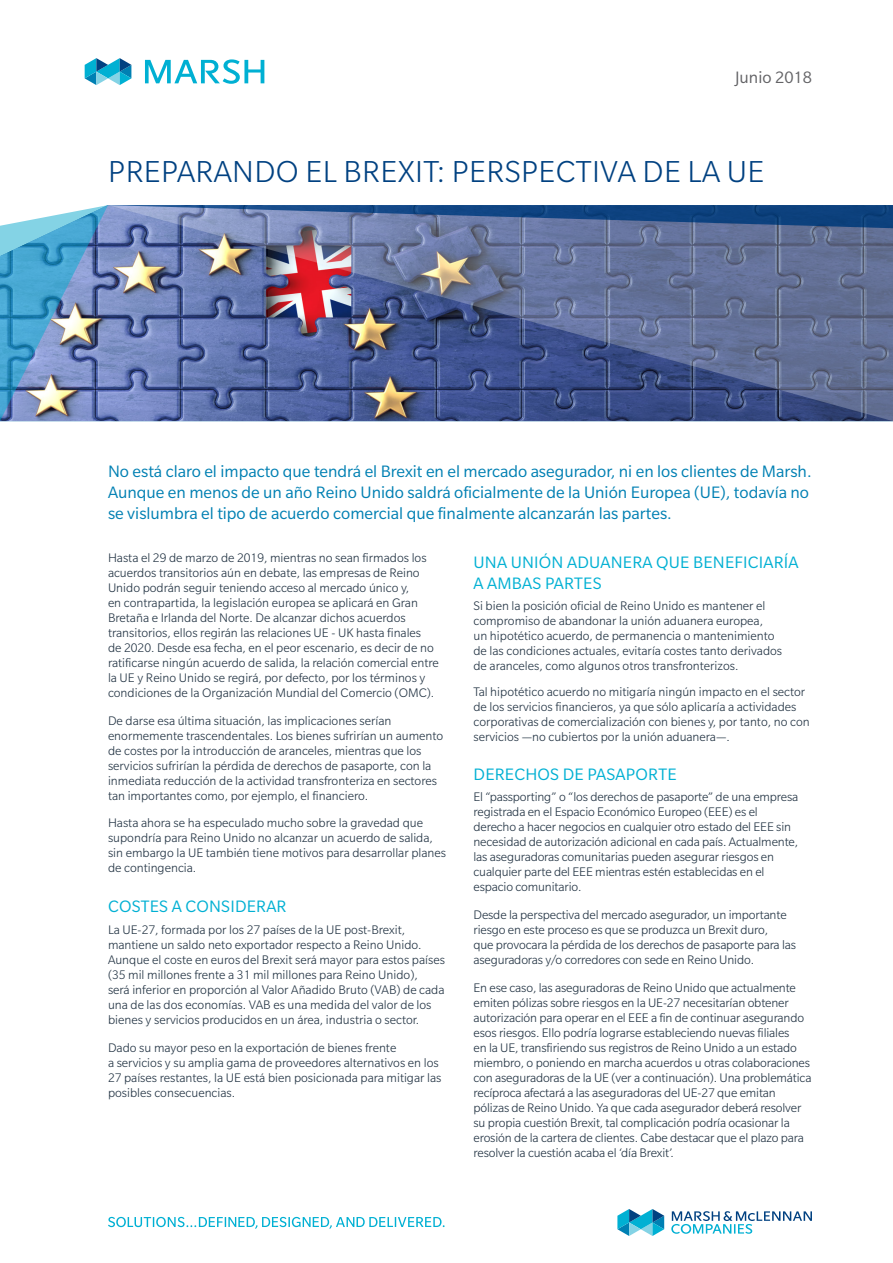
<style>
.page{position:relative;width:893px;height:1263px;background:#fff}
.page>*{position:absolute;margin:0;border:0;box-sizing:border-box;transform-origin:0 0}
.Page_Headline_22_20{font:300 33px "Slate Pro";letter-spacing:.01em;color:#014181}
.Body_Intro_Text_14_1{font:18px/21px "Slate Pro";color:#0080b3}
.Body_Subhead_12_14{font:18px/21px "Slate Pro";letter-spacing:.01em;color:#00b0d3}
.Cover_Sub-nomenclatu{font:18px "Slate Pro";color:#636366}
.Body_Text_9_12{font:300 13.5px/15px "Slate Pro";color:#213242}
</style>
<div class="page">
<img style="left:0;top:205px;width:108px;height:216px">
<svg style="left:108px;top:205px;width:785px;height:216px"></svg>
<svg style="left:85px;top:58px;width:46px;height:27px"></svg>
<svg style="left:145px;top:59px;width:119px;height:25px"></svg>
<svg style="left:671px;top:1211px;width:141px;height:23px"></svg>
<svg style="left:617px;top:1209px;width:47px;height:27px"></svg>
<svg style="left:108px;top:1217px;width:337px;height:12px"></svg>
<p class="Cover_Sub-nomenclatu" style="left:735px;top:68px;width:78px">Junio 2018</p>
<p class="Page_Headline_22_20" style="left:108px;top:154px;width:658px">PREPARANDO EL BREXIT: PERSPECTIVA DE LA UE</p>
<p class="Body_Intro_Text_14_1" style="left:108px;top:461px;width:705px">No está claro el impacto que tendrá el Brexit en el mercado asegurador, ni en los clientes de Marsh.<br>Aunque en menos de un año Reino Unido saldrá oficialmente de la Unión Europea (UE), todavía no se vislumbra el tipo de acuerdo comercial que finalmente alcanzarán las partes.</p>
<p class="Body_Text_9_12" style="left:108px;top:550px;width:332px">Hasta el 29 de marzo de 2019, mientras no sean firmados los acuerdos transitorios aún en debate, las empresas de Reino Unido podrán seguir teniendo acceso al mercado único y,<br>en contrapartida, la legislación europea se aplicará en Gran Bretaña e Irlanda del Norte. De alcanzar dichos acuerdos transitorios, ellos regirán las relaciones UE - UK hasta finales<br>de 2020. Desde esa fecha, en el peor escenario, es decir de no ratificarse ningún acuerdo de salida, la relación comercial entre la UE y Reino Unido se regirá, por defecto, por los términos y condiciones de la Organización Mundial del Comercio (OMC).</p>
<p class="Body_Text_9_12" style="left:108px;top:713px;width:337px">De darse esa última situación, las implicaciones serían enormemente trascendentales. Los bienes sufrirían un aumento de costes por la introducción de aranceles, mientras que los servicios sufrirían la pérdida de derechos de pasaporte, con la inmediata reducción de la actividad transfronteriza en sectores tan importantes como, por ejemplo, el financiero.</p>
<p class="Body_Text_9_12" style="left:108px;top:815px;width:340px">Hasta ahora se ha especulado mucho sobre la gravedad que supondría para Reino Unido no alcanzar un acuerdo de salida, sin embargo la UE también tiene motivos para desarrollar planes de contingencia.</p>
<p class="Body_Subhead_12_14" style="left:108px;top:896px;width:180px">COSTES A CONSIDERAR</p>
<p class="Body_Text_9_12" style="left:108px;top:922px;width:338px">La UE-27, formada por los 27 países de la UE post-Brexit, mantiene un saldo neto exportador respecto a Reino Unido.<br>Aunque el coste en euros del Brexit será mayor para estos países (35 mil millones frente a 31 mil millones para Reino Unido),<br>será inferior en proporción al Valor Añadido Bruto (VAB) de cada una de las dos economías. VAB es una medida del valor de los bienes y servicios producidos en un área, industria o sector.</p>
<p class="Body_Text_9_12" style="left:108px;top:1040px;width:335px">Dado su mayor peso en la exportación de bienes frente<br>a servicios y su amplia gama de proveedores alternativos en los 27 países restantes, la UE está bien posicionada para mitigar las posibles consecuencias.</p>
<p class="Body_Subhead_12_14" style="left:474px;top:551px;width:326px">UNA UNIÓN ADUANERA QUE BENEFICIARÍA<br>A AMBAS PARTES</p>
<p class="Body_Text_9_12" style="left:473px;top:598px;width:310px">Si bien la posición oficial de Reino Unido es mantener el compromiso de abandonar la unión aduanera europea,<br>un hipotético acuerdo, de permanencia o mantenimiento de las condiciones actuales, evitaría costes tanto derivados de aranceles, como algunos otros transfronterizos.</p>
<p class="Body_Text_9_12" style="left:473px;top:684px;width:338px">Tal hipotético acuerdo no mitigaría ningún impacto en el sector de los servicios financieros, ya que sólo aplicaría a actividades corporativas de comercialización con bienes y, por tanto, no con servicios —no cubiertos por la unión aduanera—.</p>
<p class="Body_Subhead_12_14" style="left:474px;top:763px;width:205px">DERECHOS DE PASAPORTE</p>
<p class="Body_Text_9_12" style="left:473px;top:789px;width:326px">El “passporting” o “los derechos de pasaporte” de una empresa registrada en el Espacio Económico Europeo (EEE) es el derecho a hacer negocios en cualquier otro estado del EEE sin necesidad de autorización adicional en cada país. Actualmente, las aseguradoras comunitarias pueden asegurar riesgos en cualquier parte del EEE mientras estén establecidas en el espacio comunitario.</p>
<p class="Body_Text_9_12" style="left:473px;top:907px;width:324px">Desde la perspectiva del mercado asegurador, un importante riesgo en este proceso es que se produzca un Brexit duro,<br>que provocara la pérdida de los derechos de pasaporte para las aseguradoras y/o corredores con sede en Reino Unido.</p>
<p class="Body_Text_9_12" style="left:473px;top:980px;width:339px">En ese caso, las aseguradoras de Reino Unido que actualmente emiten pólizas sobre riesgos en la UE-27 necesitarían obtener autorización para operar en el EEE a fin de continuar asegurando esos riesgos. Ello podría lograrse estableciendo nuevas filiales<br>en la UE, transfiriendo sus registros de Reino Unido a un estado miembro, o poniendo en marcha acuerdos u otras colaboraciones con aseguradoras de la UE (ver a continuación). Una problemática recíproca afectará a las aseguradoras del UE-27 que emitan pólizas de Reino Unido. Ya que cada asegurador deberá resolver su propia cuestión Brexit, tal complicación podría ocasionar la erosión de la cartera de clientes. Cabe destacar que el plazo para resolver la cuestión acaba el ‘día Brexit’.</p>
</div>
